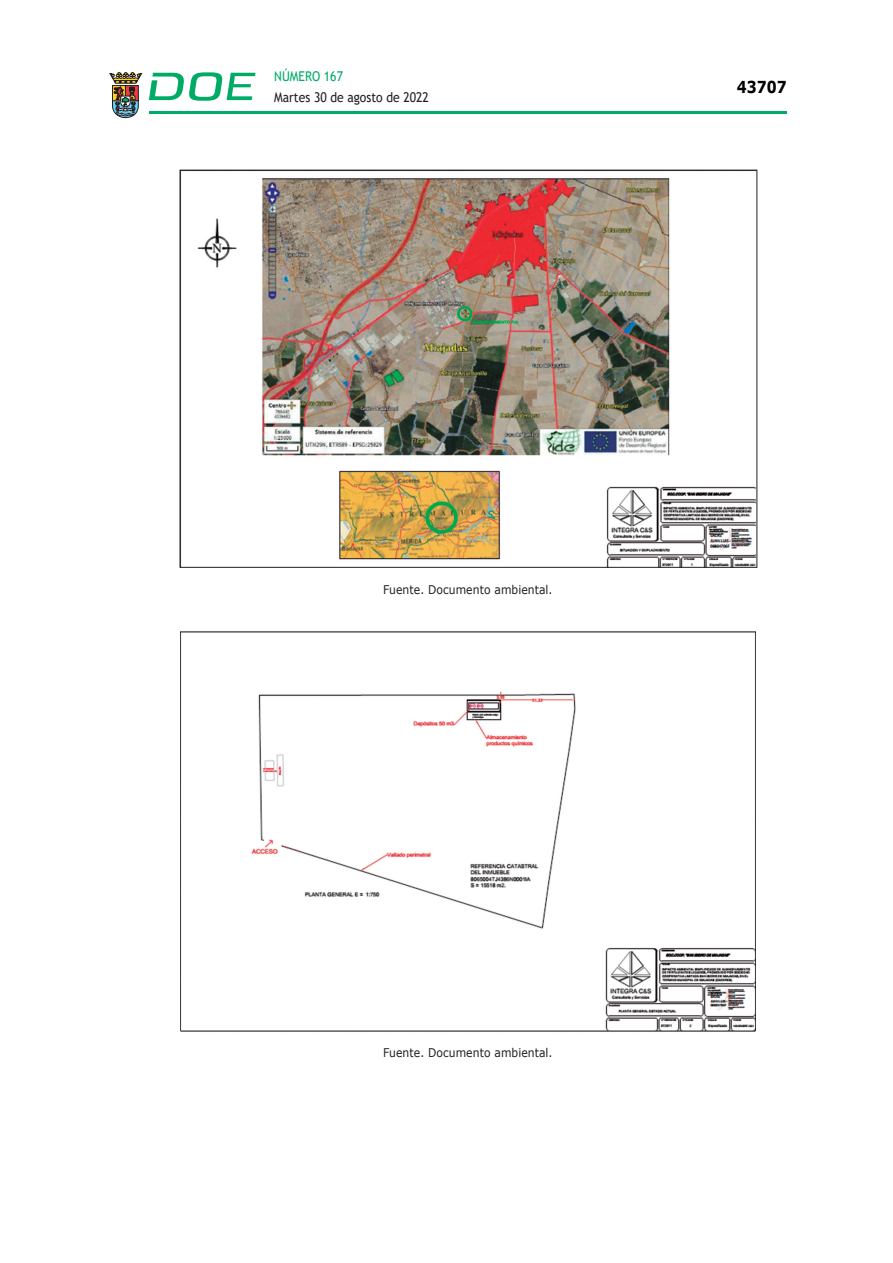
<style>
.page{position:relative;width:893px;height:1263px;background:#fff}
.page>*{position:absolute;margin:0;border:0;box-sizing:border-box;transform-origin:0 0}
.t1{font:700 16.5px "Verdana";color:#000;scale:.85 1}
.t2{font:13.5px "Trebuchet MS";color:#231f20;scale:.9 1}
.t3{font:13.5px "Trebuchet MS";color:#00ab67;scale:.9 1}
.CUERPO_DE_TEXTO{font:12px "Verdana";letter-spacing:.005em;color:#231f20;scale:.9 1}
</style>
<div class="page">
<hr style="left:149px;top:111px;width:638px;height:3px;background:#00ab66">
<svg style="left:109px;top:72px;width:33px;height:46px"></svg>
<svg style="left:149px;top:72px;width:106px;height:29px"></svg>
<img style="left:197px;top:178px;width:558px;height:388px">
<img style="left:180px;top:631px;width:575px;height:401px">
<p class="t3" style="left:274px;top:67px;width:78px">NÚMERO 167</p>
<p class="t2" style="left:274px;top:88px;width:173px">Martes 30 de agosto de 2022</p>
<h1 class="t1" style="left:737px;top:75px;width:60px">43707</h1>
<p class="CUERPO_DE_TEXTO" style="left:383px;top:581px;width:190px">Fuente. Documento ambiental.</p>
<p class="CUERPO_DE_TEXTO" style="left:383px;top:1045px;width:190px">Fuente. Documento ambiental.</p>
</div>
